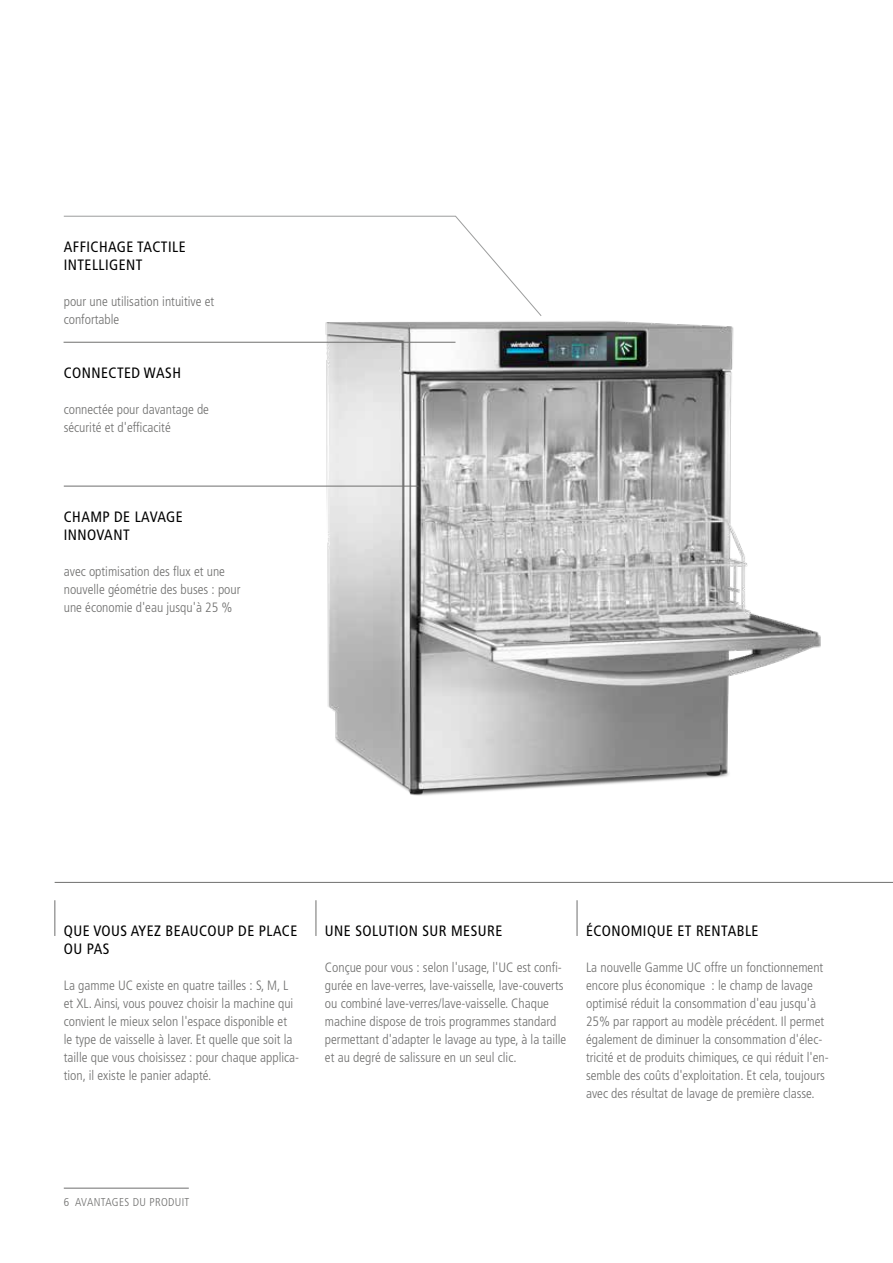
<style>
.page{position:relative;width:893px;height:1263px;background:#fff}
.page>*{position:absolute;margin:0;border:0;box-sizing:border-box;transform-origin:0 0}
.t1{font:condensed 15px/18px "Frutiger LT Pro";letter-spacing:.03em;color:#000}
.t2{font:300 condensed 13.5px/18px "Frutiger LT Pro";color:#6f6f6e}
.t3{font:300 condensed 11.4px "Frutiger LT Pro";letter-spacing:.03em;color:#6f6f6e}
</style>
<div class="page">
<img style="left:212px;top:321px;width:609px;height:475px">
<hr style="left:64px;top:486px;width:354px;height:1px;background:#6f6f6e">
<hr style="left:64px;top:342px;width:391px;height:1px;background:#6f6f6e">
<svg style="left:63px;top:216px;width:479px;height:100px"></svg>
<hr style="left:577px;top:900px;width:1px;height:36px;background:#6f6f6e">
<hr style="left:55px;top:900px;width:1px;height:36px;background:#6f6f6e">
<hr style="left:316px;top:900px;width:1px;height:36px;background:#6f6f6e">
<hr style="left:55px;top:882px;width:838px;height:1px;background:#6f6f6e">
<hr style="left:64px;top:1188px;width:125px;height:1px;background:#6f6f6e">
<p class="t1" style="left:64px;top:238px;width:123px">AFFICHAGE TACTILE<br>INTELLIGENT</p>
<p class="t2" style="left:64px;top:292px;width:152px">pour une utilisation intuitive et confortable</p>
<p class="t1" style="left:64px;top:364px;width:119px">CONNECTED WASH</p>
<p class="t2" style="left:64px;top:400px;width:147px">connectée pour davantage de sécurité et d'efficacité</p>
<p class="t1" style="left:64px;top:508px;width:121px">CHAMP DE LAVAGE<br>INNOVANT</p>
<p class="t2" style="left:64px;top:562px;width:178px">avec optimisation des flux et une nouvelle géométrie des buses : pour une économie d'eau jusqu'à 25 %</p>
<p class="t1" style="left:64px;top:922px;width:235px">QUE VOUS AYEZ BEAUCOUP DE PLACE<br>OU PAS</p>
<p class="t2" style="left:64px;top:976px;width:237px">La gamme UC existe en quatre tailles : S, M, L et XL. Ainsi, vous pouvez choisir la machine qui convient le mieux selon l'espace disponible et<br>le type de vaisselle à laver. Et quelle que soit la taille que vous choisissez : pour chaque applica&shy;tion, il existe le panier adapté.</p>
<p class="t1" style="left:325px;top:922px;width:179px">UNE SOLUTION SUR MESURE</p>
<p class="t2" style="left:325px;top:958px;width:243px">Conçue pour vous : selon l'usage, l'UC est confi&shy;gurée en lave-verres, lave-vaisselle, lave-couverts ou combiné lave-verres/lave-vaisselle. Chaque machine dispose de trois programmes standard permettant d'adapter le lavage au type, à la taille et au degré de salissure en un seul clic.</p>
<p class="t1" style="left:586px;top:922px;width:174px">ÉCONOMIQUE ET RENTABLE</p>
<p class="t2" style="left:586px;top:958px;width:244px">La nouvelle Gamme UC offre un fonctionnement encore plus économique : le champ de lavage optimisé réduit la consommation d'eau jusqu'à 25% par rapport au modèle précédent. Il permet également de diminuer la consommation d'élec&shy;tricité et de produits chimiques, ce qui réduit l'en&shy;semble des coûts d'exploitation. Et cela, toujours avec des résultat de lavage de première classe.</p>
<p class="t3" style="left:64px;top:1196px;width:127px">6 AVANTAGES DU PRODUIT</p>
</div>
